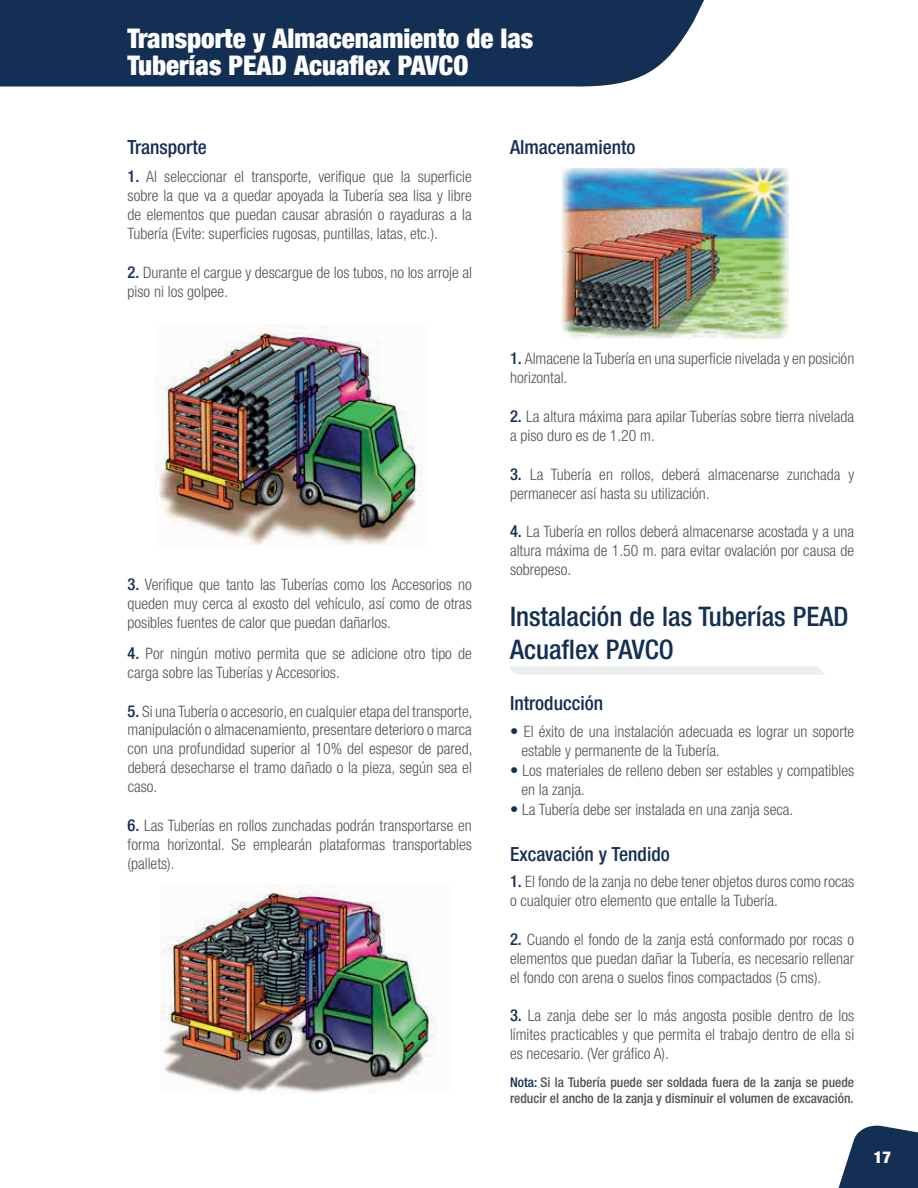
<style>
.page{position:relative;width:918px;height:1188px;background:#fff}
.page>*{position:absolute;margin:0;border:0;box-sizing:border-box;transform-origin:0 0}
.t1{font:900 condensed 27px/27px "Helvetica Neue";color:#fff}
.t2{font:500 condensed 27px/32.4px "Helvetica Neue LT Std";color:#132f54}
.t3{font:500 condensed 19.5px "Helvetica Neue LT Std";color:#132f54}
.t4{font:900 condensed 16.5px "Helvetica Neue";color:#fff}
.t5{font:300 condensed 15.75px/18.9px "Helvetica Neue LT Std";color:#505457}
.t6{font:500 condensed 13.5px/16.2px "Helvetica Neue LT Std";color:#505457}
.s1{font-weight:500;font-size:16.5px;color:#132f54}
.s2{color:#132f54}
</style>
<div class="page">
<svg style="left:838px;top:1125px;width:80px;height:63px"></svg>
<div style="left:0;top:0;width:704px;height:87px;background:#132f54"></div>
<div style="left:510px;top:666px;width:314px;height:9px;background:#eceded"></div>
<img style="left:155px;top:324px;width:267px;height:222px">
<img style="left:161px;top:885px;width:276px;height:209px">
<img style="left:563px;top:168px;width:225px;height:171px">
<h1 class="t1" style="left:128px;top:24px;width:407px">Transporte y Almacenamiento de las<br>Tuberías PEAD Acuaflex PAVCO</h1>
<p class="t3" style="left:128px;top:135px;width:81px">Transporte</p>
<p class="t5" style="left:128px;top:167px;width:346px;text-align:justify"><span class="s1">1.</span> Al seleccionar el transporte, verifique que la superficie sobre la que va a quedar apoyada la Tubería sea lisa y libre de elementos que puedan causar abrasión o rayaduras a la Tubería (Evite: superficies rugosas, puntillas, latas, etc.).</p>
<p class="t5" style="left:128px;top:263px;width:346px"><span class="s1">2.</span> Durante el cargue y descargue de los tubos, no los arroje al piso ni los golpee.</p>
<p class="t5" style="left:128px;top:575px;width:346px;text-align:justify"><span class="s1">3.</span> Verifique que tanto las Tuberías como los Accesorios no queden muy cerca al exosto del vehículo, así como de otras posibles fuentes de calor que puedan dañarlos.</p>
<p class="t5" style="left:128px;top:644px;width:346px"><span class="s1">4.</span> Por ningún motivo permita que se adicione otro tipo de carga sobre las Tuberías y Accesorios.</p>
<p class="t5" style="left:128px;top:701px;width:346px;text-align:justify"><span class="s1">5.</span> Si una Tubería o accesorio, en cualquier etapa del transporte, manipulación o almacenamiento, presentare deterioro o marca con una profundidad superior al 10% del espesor de pared, deberá desecharse el tramo dañado o la pieza, según sea el caso.</p>
<p class="t5" style="left:128px;top:816px;width:346px;text-align:justify"><span class="s1">6.</span> Las Tuberías en rollos zunchadas podrán transportarse en forma horizontal. Se emplearán plataformas transportables (pallets).</p>
<p class="t3" style="left:510px;top:135px;width:127px">Almacenamiento</p>
<p class="t5" style="left:510px;top:349px;width:346px"><span class="s1">1.</span> Almacene la Tubería en una superficie nivelada y en posición horizontal.</p>
<p class="t5" style="left:510px;top:407px;width:346px"><span class="s1">2.</span> La altura máxima para apilar Tuberías sobre tierra nivelada a piso duro es de 1.20 m.</p>
<p class="t5" style="left:510px;top:465px;width:346px"><span class="s1">3.</span> La Tubería en rollos, deberá almacenarse zunchada y permanecer así hasta su utilización.</p>
<p class="t5" style="left:510px;top:522px;width:346px;text-align:justify"><span class="s1">4.</span> La Tubería en rollos deberá almacenarse acostada y a una altura máxima de 1.50 m. para evitar ovalación por causa de sobrepeso.</p>
<h1 class="t2" style="left:510px;top:600px;width:340px">Instalación de las Tuberías PEAD<br>Acuaflex PAVCO</h1>
<p class="t3" style="left:510px;top:691px;width:95px">Introducción</p>
<p class="t5" style="left:521px;top:722px;width:334px;text-indent:-11px"><span class="s1">•</span> El éxito de una instalación adecuada es lograr un soporte estable y permanente de la Tubería.</p>
<p class="t5" style="left:521px;top:761px;width:334px;text-indent:-11px"><span class="s1">•</span> Los materiales de relleno deben ser estables y compatibles en la zanja.</p>
<p class="t5" style="left:510px;top:800px;width:285px"><span class="s1">•</span> La Tubería debe ser instalada en una zanja seca.</p>
<p class="t3" style="left:510px;top:842px;width:161px">Excavación y Tendido</p>
<p class="t5" style="left:510px;top:872px;width:346px"><span class="s1">1.</span> El fondo de la zanja no debe tener objetos duros como rocas o cualquier otro elemento que entalle la Tubería.</p>
<p class="t5" style="left:510px;top:930px;width:346px;text-align:justify"><span class="s1">2.</span> Cuando el fondo de la zanja está conformado por rocas o elementos que puedan dañar la Tubería, es necesario rellenar el fondo con arena o suelos finos compactados (5 cms).</p>
<p class="t5" style="left:510px;top:1006px;width:346px;text-align:justify"><span class="s1">3.</span> La zanja debe ser lo más angosta posible dentro de los límites practicables y que permita el trabajo dentro de ella si es necesario. (Ver gráfico A).</p>
<p class="t6" style="left:510px;top:1074px;width:346px"><span class="s2">Nota:</span> Si la Tubería puede ser soldada fuera de la zanja se puede reducir el ancho de la zanja y disminuir el volumen de excavación.</p>
<p class="t4" style="left:874px;top:1147px;width:19px">17</p>
</div>
